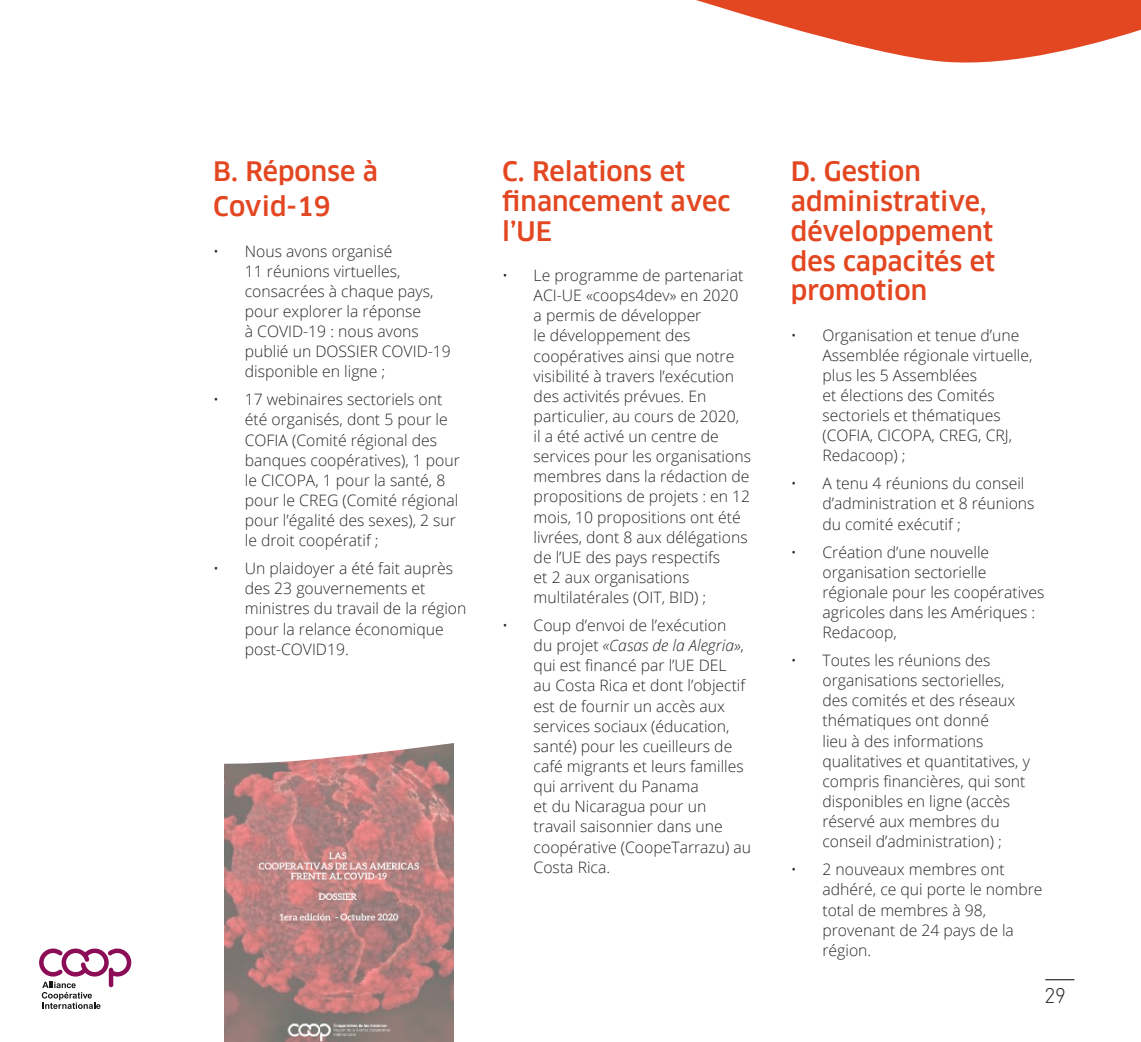
<style>
.page{position:relative;width:1141px;height:1042px;background:#fff}
.page>*{position:absolute;margin:0;border:0;box-sizing:border-box;transform-origin:0 0}
.TITRE_3{font:500 26.25px/29.8px "Clan Pro";color:#e34721}
.t1{font:300 21px "DIN";color:#272726}
.t2{font:300 15.75px/20.1px "Open Sans";color:#272726}
.s1{font-style:italic}
</style>
<div class="page">
<svg style="left:1045px;top:979px;width:29px;height:1px"></svg>
<svg style="left:39px;top:948px;width:92px;height:61px"></svg>
<img style="left:224px;top:777px;width:229px;height:265px">
<svg style="left:224px;top:743px;width:230px;height:34px"></svg>
<svg style="left:696px;top:0;width:445px;height:63px;fill:#e34721"></svg>
<p class="TITRE_3" style="left:213px;top:154px;width:166px;line-height:35px">B. Réponse à<br>Covid-19</p>
<p class="t2" style="left:245px;top:240px;width:208px;text-indent:-31px">• Nous avons organisé<br>11 réunions virtuelles, consacrées à chaque pays, pour explorer la réponse<br>à COVID-19 : nous avons publié un DOSSIER COVID-19 disponible en ligne ;</p>
<p class="t2" style="left:245px;top:389px;width:217px;text-indent:-31px">• 17 webinaires sectoriels ont été organisés, dont 5 pour le<br>COFIA (Comité régional des banques coopératives), 1 pour le CICOPA, 1 pour la santé, 8 pour le CREG (Comité régional pour l’égalité des sexes), 2 sur le droit coopératif ;</p>
<p class="t2" style="left:245px;top:558px;width:223px;text-indent:-31px">• Un plaidoyer a été fait auprès des 23 gouvernements et ministres du travail de la région pour la relance économique post-COVID19.</p>
<p class="TITRE_3" style="left:502px;top:157px;width:230px">C. Relations et financement avec l’UE</p>
<p class="t2" style="left:534px;top:265px;width:219px;text-indent:-32px">• Le programme de partenariat<br>ACI-UE «coops4dev» en 2020<br>a permis de développer<br>le développement des coopératives ainsi que notre visibilité à travers l’exécution des activités prévues. En particulier, au cours de 2020,<br>il a été activé un centre de services pour les organisations membres dans la rédaction de propositions de projets : en 12 mois, 10 propositions ont été livrées, dont 8 aux délégations de l’UE des pays respectifs<br>et 2 aux organisations multilatérales (OIT, BID) ;</p>
<p class="t2" style="left:534px;top:615px;width:219px;text-indent:-32px">• Coup d’envoi de l’exécution<br>du projet <span class="s1">«Casas de la Alegria»</span>, qui est financé par l’UE DEL<br>au Costa Rica et dont l’objectif est de fournir un accès aux services sociaux (éducation, santé) pour les cueilleurs de café migrants et leurs familles qui arrivent du Panama<br>et du Nicaragua pour un travail saisonnier dans une coopérative (CoopeTarrazu) au<br>Costa Rica.</p>
<p class="TITRE_3" style="left:791px;top:157px;width:206px">D. Gestion administrative, développement des capacités et promotion</p>
<p class="t2" style="left:822px;top:324px;width:212px;text-indent:-32px">• Organisation et tenue d’une<br>Assemblée régionale virtuelle, plus les 5 Assemblées<br>et élections des Comités sectoriels et thématiques (COFIA, CICOPA, CREG, CRJ,<br>Redacoop) ;</p>
<p class="t2" style="left:822px;top:473px;width:214px;text-indent:-32px">• A tenu 4 réunions du conseil d’administration et 8 réunions du comité exécutif ;</p>
<p class="t2" style="left:822px;top:541px;width:223px;text-indent:-32px">• Création d’une nouvelle organisation sectorielle régionale pour les coopératives agricoles dans les Amériques :<br>Redacoop,</p>
<p class="t2" style="left:822px;top:650px;width:209px;text-indent:-32px">• Toutes les réunions des organisations sectorielles, des comités et des réseaux thématiques ont donné<br>lieu à des informations qualitatives et quantitatives, y compris financières, qui sont disponibles en ligne (accès réservé aux membres du conseil d’administration) ;</p>
<p class="t2" style="left:822px;top:859px;width:222px;text-indent:-32px">• 2 nouveaux membres ont adhéré, ce qui porte le nombre total de membres à 98, provenant de 24 pays de la région.</p>
<h2 class="t1" style="left:1044px;top:982px;width:23px">29</h2>
</div>
